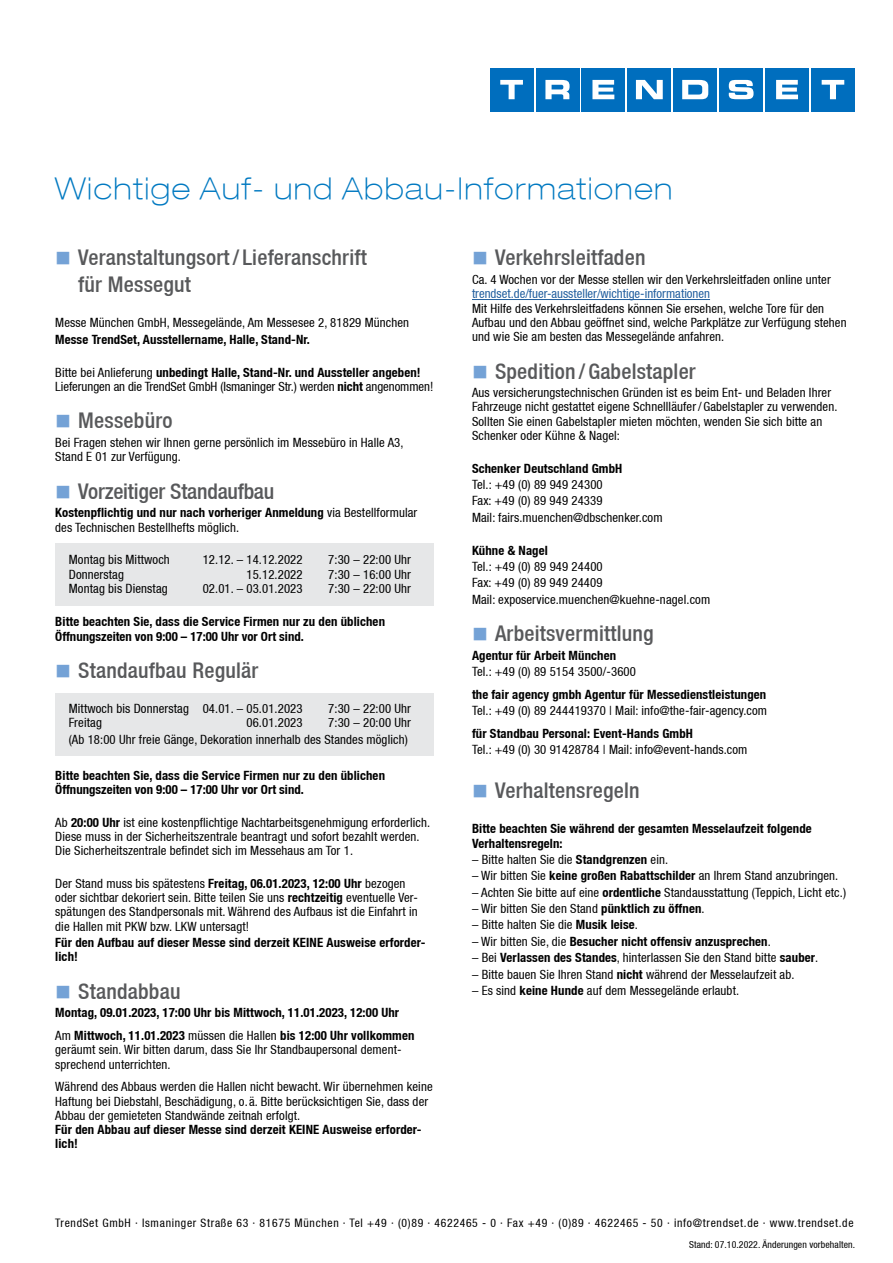
<style>
.page{position:relative;width:893px;height:1263px;background:#fff}
.page>*{position:absolute;margin:0;border:0;box-sizing:border-box;transform-origin:0 0}
.t1{font:100 expanded 30px "Helvetica Neue LT";letter-spacing:.05em;color:#0079c1}
.t2{font:500 condensed 21.6px/27px "Helvetica Neue LT";letter-spacing:.01em;color:#58595b}
.t3{font:500 condensed 21.6px "Helvetica Neue LT";letter-spacing:-.01em;color:#58595b}
.t4{font:condensed 12.75px/14.2px "Helvetica Neue LT";letter-spacing:.01em;color:#000}
.t5{font:700 condensed 12.75px/14.2px "Helvetica Neue LT";letter-spacing:.01em;color:#000}
.t6{font:condensed 12.75px "Helvetica Neue LT";color:#215e9e}
.t7{font:condensed 11.7px "Helvetica Neue LT";letter-spacing:.06em;color:#000}
.t8{font:condensed 9.75px "Helvetica Neue LT";letter-spacing:.01em;color:#000}
.s1{font-weight:700}
.s2{font-weight:400}
</style>
<div class="page">
<div style="left:490px;top:68px;width:43px;height:43px;background:#006ebe"></div>
<div style="left:536px;top:68px;width:43px;height:43px;background:#006ebe"></div>
<div style="left:582px;top:68px;width:43px;height:43px;background:#006ebe"></div>
<div style="left:628px;top:68px;width:43px;height:43px;background:#006ebe"></div>
<div style="left:673px;top:68px;width:44px;height:43px;background:#006ebe"></div>
<div style="left:719px;top:68px;width:44px;height:43px;background:#006ebe"></div>
<div style="left:765px;top:68px;width:44px;height:43px;background:#006ebe"></div>
<div style="left:811px;top:68px;width:44px;height:43px;background:#006ebe"></div>
<svg style="left:500px;top:80px;width:23px;height:19px"></svg>
<svg style="left:592px;top:80px;width:22px;height:19px"></svg>
<svg style="left:636px;top:80px;width:27px;height:19px"></svg>
<svg style="left:729px;top:80px;width:24px;height:19px"></svg>
<svg style="left:776px;top:80px;width:22px;height:19px"></svg>
<svg style="left:822px;top:80px;width:22px;height:19px"></svg>
<svg style="left:545px;top:80px;width:25px;height:19px"></svg>
<svg style="left:682px;top:80px;width:26px;height:19px"></svg>
<div style="left:56px;top:543px;width:378px;height:63px;background:#e6e7e8"></div>
<div style="left:55px;top:693px;width:379px;height:62px;background:#e6e7e8"></div>
<hr style="left:472px;top:299px;width:238px;height:1px;background:#215e9e">
<h1 class="t1" style="left:55px;top:170px;width:619px">Wichtige Auf- und Abbau-Informationen</h1>
<h2 class="t2" style="left:78px;top:244px;width:290px">Veranstaltungsort/ Lieferanschrift für Messegut</h2>
<p class="t4" style="left:55px;top:316px;width:355px">Messe München GmbH, Messegelände, Am Messesee 2, 81829 München</p>
<p class="t5" style="left:55px;top:332px;width:256px">Messe TrendSet, Ausstellername, Halle, Stand-Nr.</p>
<p class="t4" style="left:55px;top:365px;width:380px">Bitte bei Anlieferung <span class="s1">unbedingt Halle, Stand-Nr. und Aussteller angeben!<br></span>Lieferungen an die TrendSet GmbH (Ismaninger Str.) werden <span class="s1">nicht</span> angenommen!</p>
<h2 class="t2" style="left:78px;top:407px;width:96px">Messebüro</h2>
<p class="t4" style="left:55px;top:435px;width:350px">Bei Fragen stehen wir Ihnen gerne persönlich im Messebüro in Halle A3,<br>Stand E 01 zur Verfügung.</p>
<h2 class="t3" style="left:78px;top:478px;width:198px">Vorzeitiger Standaufbau</h2>
<p class="t4" style="left:55px;top:506px;width:364px"><span class="s1">Kostenpflichtig und nur nach vorheriger Anmeldung</span> via Bestellformular des Technischen Bestellhefts möglich.</p>
<p class="t4" style="left:69px;top:553px;width:103px">Montag bis Mittwoch</p>
<p class="t4" style="left:203px;top:553px;width:101px">12.12. – 14.12.2022</p>
<p class="t4" style="left:328px;top:553px;width:84px">7:30 – 22:00 Uhr</p>
<p class="t4" style="left:69px;top:567px;width:57px">Donnerstag</p>
<p class="t4" style="left:246px;top:567px;width:58px">15.12.2022</p>
<p class="t4" style="left:328px;top:567px;width:84px">7:30 – 16:00 Uhr</p>
<p class="t4" style="left:69px;top:581px;width:101px">Montag bis Dienstag</p>
<p class="t4" style="left:203px;top:581px;width:101px">02.01. – 03.01.2023</p>
<p class="t4" style="left:328px;top:581px;width:84px">7:30 – 22:00 Uhr</p>
<p class="t5" style="left:55px;top:615px;width:331px">Bitte beachten Sie, dass die Service Firmen nur zu den üblichen<br>Öffnungszeiten von 9:00 – 17:00 Uhr vor Ort sind.</p>
<h2 class="t2" style="left:78px;top:657px;width:182px">Standaufbau Regulär</h2>
<p class="t4" style="left:69px;top:701px;width:235px">Mittwoch bis Donnerstag 04.01. – 05.01.2023</p>
<p class="t4" style="left:328px;top:701px;width:84px">7:30 – 22:00 Uhr</p>
<p class="t4" style="left:69px;top:716px;width:35px">Freitag</p>
<p class="t4" style="left:246px;top:716px;width:58px">06.01.2023</p>
<p class="t4" style="left:69px;top:715px;width:344px;line-height:16.4px;text-align:right">7:30 – 20:00 Uhr<br>(Ab 18:00 Uhr freie Gänge, Dekoration innerhalb des Standes möglich)</p>
<p class="t5" style="left:55px;top:768px;width:331px">Bitte beachten Sie, dass die Service Firmen nur zu den üblichen<br>Öffnungszeiten von 9:00 – 17:00 Uhr vor Ort sind.</p>
<p class="t4" style="left:55px;top:815px;width:376px">Ab <span class="s1">20:00 Uhr</span> ist eine kostenpflichtige Nachtarbeitsgenehmigung erforderlich.<br>Diese muss in der Sicherheitszentrale beantragt und sofort bezahlt werden.<br>Die Sicherheitszentrale befindet sich im Messehaus am Tor 1.</p>
<p class="t4" style="left:55px;top:876px;width:364px">Der Stand muss bis spätestens <span class="s1">Freitag, 06.01.2023, 12:00 Uhr</span> bezogen oder sichtbar dekoriert sein. Bitte teilen Sie uns <span class="s1">rechtzeitig</span> eventuelle Ver&shy;spätungen des Standpersonals mit. Während des Aufbaus ist die Einfahrt in die Hallen mit PKW bzw. LKW untersagt!</p>
<p class="t5" style="left:55px;top:935px;width:372px">Für den Aufbau auf dieser Messe sind derzeit KEINE Ausweise erforder&shy;lich!</p>
<h2 class="t2" style="left:78px;top:977px;width:104px">Standabbau</h2>
<p class="t5" style="left:55px;top:1001px;width:361px;line-height:22.8px">Montag, 09.01.2023, 17:00 Uhr bis Mittwoch, 11.01.2023, 12:00 Uhr<br><span class="s2">Am</span> Mittwoch, 11.01.2023 <span class="s2">müssen die Hallen</span> bis 12:00 Uhr vollkommen</p>
<p class="t4" style="left:55px;top:1043px;width:346px">geräumt sein. Wir bitten darum, dass Sie Ihr Standbaupersonal dement&shy;sprechend unterrichten.</p>
<p class="t4" style="left:55px;top:1080px;width:379px">Während des Abbaus werden die Hallen nicht bewacht. Wir übernehmen keine<br>Haftung bei Diebstahl, Beschädigung, o.ä. Bitte berücksichtigen Sie, dass der<br>Abbau der gemieteten Standwände zeitnah erfolgt.</p>
<p class="t5" style="left:55px;top:1122px;width:368px">Für den Abbau auf dieser Messe sind derzeit KEINE Ausweise erforder&shy;lich!</p>
<h2 class="t2" style="left:495px;top:244px;width:152px">Verkehrsleitfaden</h2>
<p class="t4" style="left:472px;top:272px;width:360px">Ca. 4 Wochen vor der Messe stellen wir den Verkehrsleitfaden online unter</p>
<p class="t6" style="left:472px;top:286px;width:240px">trendset.de/fuer-aussteller/wichtige-informationen</p>
<p class="t4" style="left:472px;top:301px;width:376px">Mit Hilfe des Verkehrsleitfadens können Sie ersehen, welche Tore für den<br>Aufbau und den Abbau geöffnet sind, welche Parkplätze zur Verfügung stehen und wie Sie am besten das Messegelände anfahren.</p>
<h2 class="t2" style="left:495px;top:357px;width:202px">Spedition / Gabelstapler</h2>
<p class="t4" style="left:472px;top:385px;width:367px">Aus versicherungstechnischen Gründen ist es beim Ent- und Beladen Ihrer Fahrzeuge nicht gestattet eigene Schnellläufer/ Gabelstapler zu verwenden.<br>Sollten Sie einen Gabelstapler mieten möchten, wenden Sie sich bitte an Schenker oder Kühne &amp; Nagel:</p>
<p class="t5" style="left:472px;top:461px;width:152px">Schenker Deutschland GmbH</p>
<p class="t4" style="left:472px;top:476px;width:192px;line-height:16.4px">Tel.: +49 (0) 89 949 24300<br>Fax: +49 (0) 89 949 24339<br>Mail: fairs.muenchen@dbschenker.com</p>
<p class="t5" style="left:472px;top:543px;width:77px">Kühne &amp; Nagel</p>
<p class="t4" style="left:472px;top:558px;width:240px;line-height:16.4px">Tel.: +49 (0) 89 949 24400<br>Fax: +49 (0) 89 949 24409<br>Mail: exposervice.muenchen@kuehne-nagel.com</p>
<h2 class="t2" style="left:495px;top:620px;width:160px">Arbeitsvermittlung</h2>
<p class="t5" style="left:472px;top:648px;width:146px">Agentur für Arbeit München</p>
<p class="t4" style="left:472px;top:664px;width:165px">Tel.: +49 (0) 89 5154 3500/-3600</p>
<p class="t5" style="left:472px;top:687px;width:296px">the fair agency gmbh Agentur für Messedienstleistungen</p>
<p class="t4" style="left:472px;top:704px;width:297px">Tel.: +49 (0) 89 244419370 | Mail: info@the-fair-agency.com</p>
<p class="t5" style="left:472px;top:726px;width:222px">für Standbau Personal: Event-Hands GmbH</p>
<p class="t4" style="left:472px;top:743px;width:277px">Tel.: +49 (0) 30 91428784 | Mail: info@event-hands.com</p>
<h2 class="t2" style="left:495px;top:777px;width:146px">Verhaltensregeln</h2>
<p class="t5" style="left:472px;top:821px;width:341px">Bitte beachten Sie während der gesamten Messelaufzeit folgende<br>Verhaltensregeln:</p>
<p class="t4" style="left:472px;top:852px;width:198px">– Bitte halten Sie die <span class="s1">Standgrenzen</span> ein.</p>
<p class="t4" style="left:472px;top:869px;width:368px">– Wir bitten Sie <span class="s1">keine großen Rabattschilder</span> an Ihrem Stand anzubringen.</p>
<p class="t4" style="left:472px;top:885px;width:376px">– Achten Sie bitte auf eine <span class="s1">ordentliche</span> Standausstattung (Teppich, Licht etc.)</p>
<p class="t4" style="left:472px;top:901px;width:234px">– Wir bitten Sie den Stand <span class="s1">pünktlich zu öffnen</span>.</p>
<p class="t4" style="left:472px;top:918px;width:167px">– Bitte halten Sie die <span class="s1">Musik leise</span>.</p>
<p class="t5" style="left:472px;top:934px;width:300px"><span class="s2">– Wir bitten Sie, die</span> Besucher nicht offensiv anzusprechen<span class="s2">.</span></p>
<p class="t4" style="left:472px;top:950px;width:348px">– Bei <span class="s1">Verlassen des Standes</span>, hinterlassen Sie den Stand bitte <span class="s1">sauber</span>.</p>
<p class="t4" style="left:472px;top:967px;width:324px">– Bitte bauen Sie Ihren Stand <span class="s1">nicht</span> während der Messelaufzeit ab.</p>
<p class="t4" style="left:472px;top:983px;width:269px">– Es sind <span class="s1">keine Hunde</span> auf dem Messegelände erlaubt.</p>
<p class="t7" style="left:55px;top:1216px;width:800px">TrendSet GmbH · Ismaninger Straße 63 · 81675 München · Tel +49 · (0)89 · 4622465 - 0 · Fax +49 · (0)89 · 4622465 - 50 · info@trendset.de · www.trendset.de</p>
<p class="t8" style="left:689px;top:1238px;width:167px">Stand: 07.10.2022. Änderungen vorbehalten.</p>
</div>
